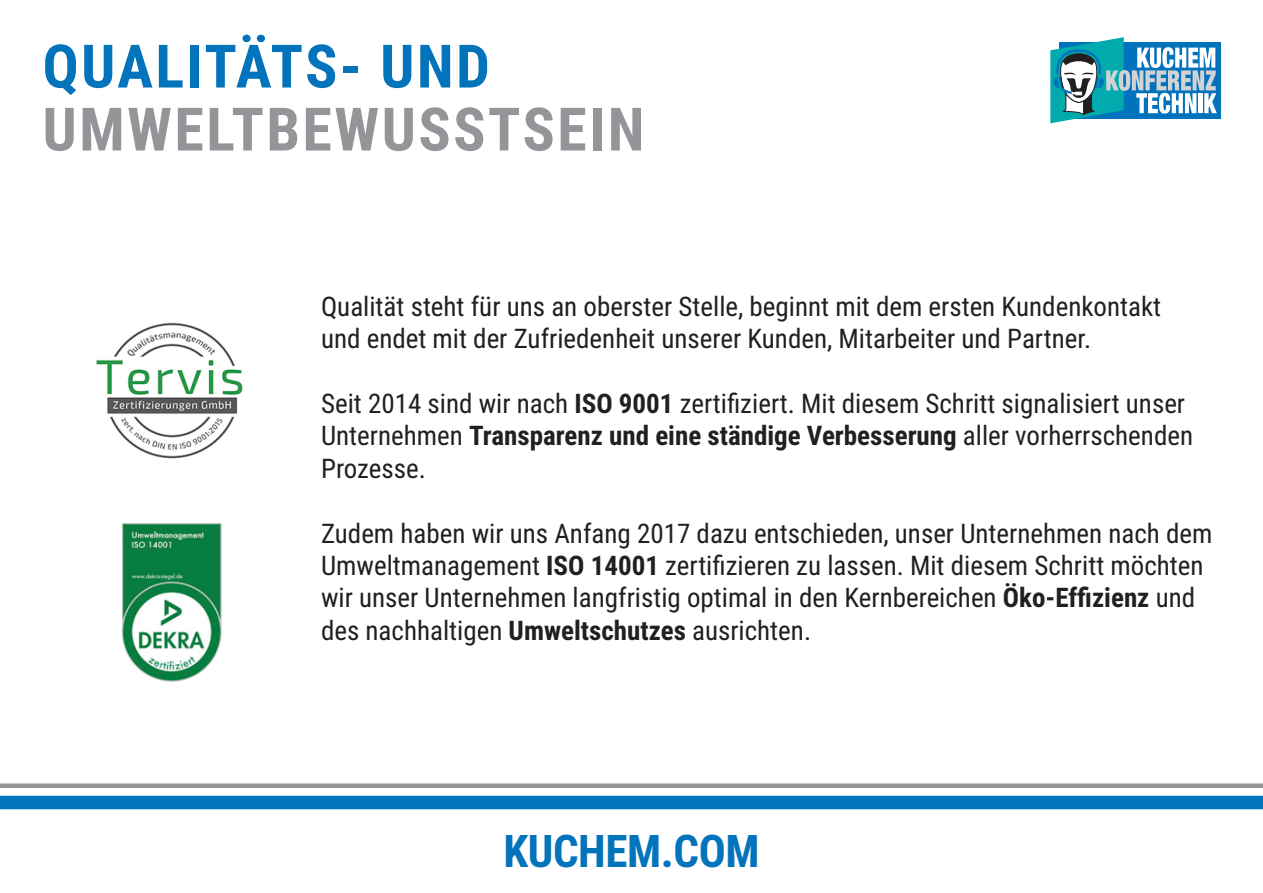
<style>
.page{position:relative;width:1263px;height:893px;background:#fff}
.page>*{position:absolute;margin:0;border:0;box-sizing:border-box;transform-origin:0 0}
.t1{font:700 60px/63px "Roboto Condensed";letter-spacing:.04em;color:#939598}
.t2{font:700 45px "Roboto Condensed";letter-spacing:-.01em;color:#0373bb}
.t3{font:27px/32.4px "Roboto Condensed";color:#231f20}
.t4{font:700 27px "Roboto Condensed";color:#231f20}
.s1{color:#0373bb}
.s2{font-weight:700}
.s3{font-weight:400}
</style>
<div class="page">
<svg style="left:1050px;top:37px;width:167px;height:86px"></svg>
<div style="left:0;top:796px;width:1263px;height:13px;background:#0373bb"></div>
<div style="left:0;top:783px;width:1263px;height:5px;background:#939598"></div>
<img style="left:96px;top:322px;width:147px;height:137px">
<img style="left:122px;top:523px;width:100px;height:159px">
<p class="t1" style="left:43px;top:32px;width:603px"><span class="s1">QUALITÄTS- UND<br></span>UMWELTBEWUSSTSEIN</p>
<p class="t3" style="left:321px;top:289px;width:842px">Qualität steht für uns an oberster Stelle, beginnt mit dem ersten Kundenkontakt und endet mit der Zufriedenheit unserer Kunden, Mitarbeiter und Partner.</p>
<p class="t3" style="left:321px;top:386px;width:866px">Seit 2014 sind wir nach <span class="s2">ISO 9001</span> zertifiziert. Mit diesem Schritt signalisiert unser</p>
<p class="t4" style="left:321px;top:417px;width:873px"><span class="s3">Unternehmen</span> Transparenz und eine ständige Verbesserung <span class="s3">aller vorherrschenden</span></p>
<p class="t3" style="left:321px;top:451px;width:106px">Prozesse.</p>
<p class="t3" style="left:321px;top:516px;width:893px">Zudem haben wir uns Anfang 2017 dazu entschieden, unser Unternehmen nach dem</p>
<p class="t3" style="left:321px;top:548px;width:884px">Umweltmanagement <span class="s2">ISO 14001</span> zertifizieren zu lassen. Mit diesem Schritt möchten wir unser Unternehmen langfristig optimal in den Kernbereichen <span class="s2">Öko-Effizienz</span> und des nachhaltigen <span class="s2">Umweltschutzes</span> ausrichten.</p>
<p class="t2" style="left:503px;top:820px;width:258px">KUCHEM.COM</p>
</div>
